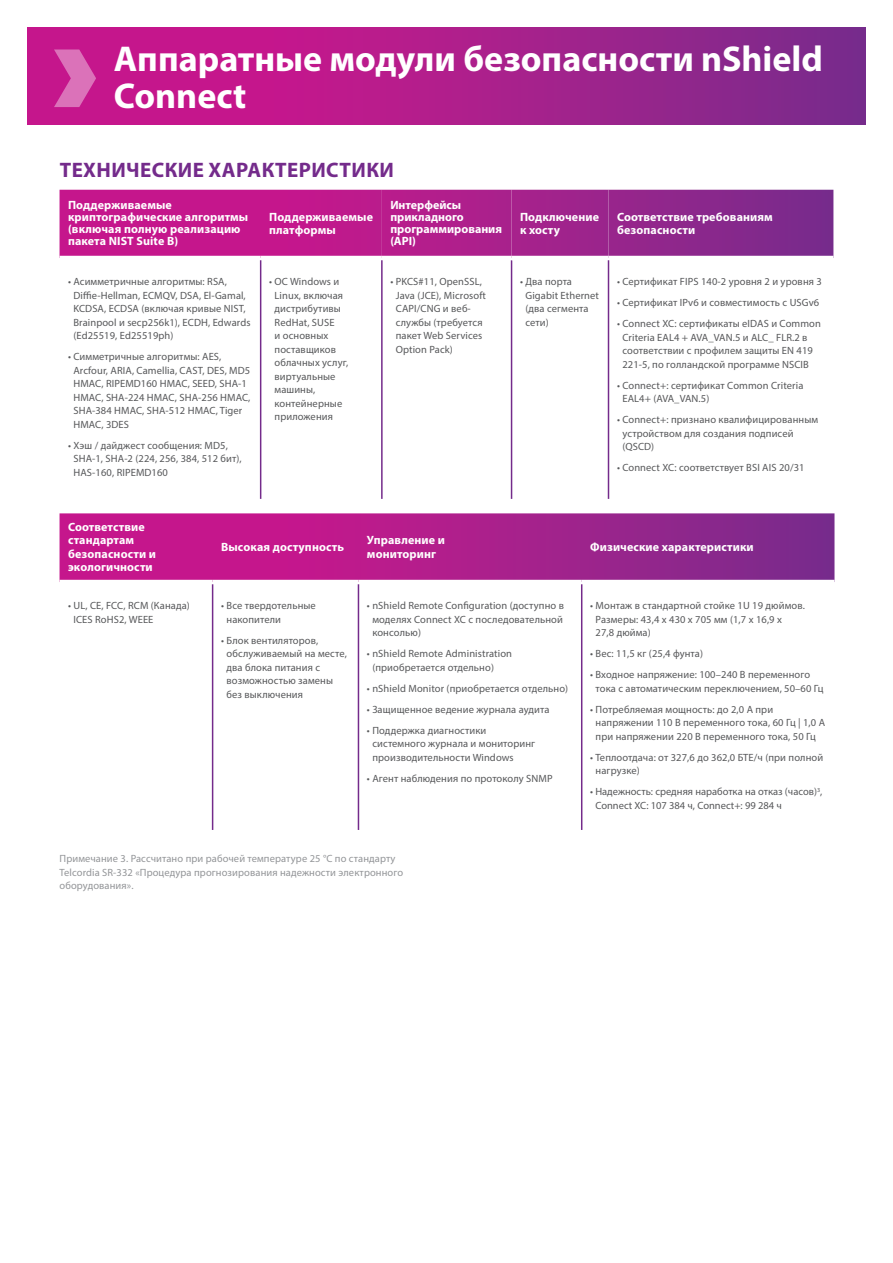
<style>
.page{position:relative;width:893px;height:1263px;background:#fff}
.page>*{position:absolute;margin:0;border:0;box-sizing:border-box;transform-origin:0 0}
._1_Back_Page_Title{font:700 36px/37.5px "Myriad Pro";color:#fff}
._3_Tech_Spec_Header{font:700 21px "Myriad Pro";letter-spacing:.02em;color:#742b8b}
._3_Table_Header{font:700 12px/13.5px "Myriad Pro";letter-spacing:.01em;color:#fff}
.t1{font:10.5px/13.5px "Myriad Pro";letter-spacing:.01em;color:#57585a}
._6_Referances{font:10.5px/13.5px "Myriad Pro";letter-spacing:.01em;color:#939598}
</style>
<div class="page">
<svg style="left:27px;top:27px;width:839px;height:98px;background:#a91e8b"></svg>
<svg style="left:54px;top:50px;width:42px;height:57px;background:#d24da7"></svg>
<svg style="left:60px;top:190px;width:773px;height:66px;background:#aa1f8c"></svg>
<hr style="left:511px;top:260px;width:1px;height:239px;background:#742b8b">
<hr style="left:608px;top:260px;width:1px;height:239px;background:#742b8b">
<hr style="left:260px;top:260px;width:1px;height:239px;background:#742b8b">
<hr style="left:381px;top:260px;width:2px;height:239px;background:#742b8b">
<svg style="left:60px;top:513px;width:774px;height:67px;background:#ab208d"></svg>
<hr style="left:212px;top:584px;width:1px;height:246px;background:#742b8b">
<hr style="left:358px;top:584px;width:1px;height:246px;background:#742b8b">
<hr style="left:581px;top:584px;width:1px;height:246px;background:#742b8b">
<p class="_1_Back_Page_Title" style="left:114px;top:38px;width:711px">Аппаратные модули безопасности nShield<br>Connect</p>
<p class="_3_Tech_Spec_Header" style="left:60px;top:157px;width:336px">ТЕХНИЧЕСКИЕ ХАРАКТЕРИСТИКИ</p>
<p class="_3_Table_Header" style="left:68px;top:199px;width:182px;line-height:12px">Поддерживаемые криптографические алгоритмы (включая полную реализацию пакета NIST Suite B)</p>
<p class="_3_Table_Header" style="left:269px;top:209px;width:105px">Поддерживаемые платформы</p>
<p class="_3_Table_Header" style="left:390px;top:199px;width:113px;line-height:12px">Интерфейсы прикладного программирования (API)</p>
<p class="_3_Table_Header" style="left:520px;top:209px;width:80px">Подключение к хосту</p>
<p class="_3_Table_Header" style="left:617px;top:209px;width:157px">Соответствие требованиям безопасности</p>
<p class="t1" style="left:73px;top:275px;width:179px;text-indent:-5px">• Асимметричные алгоритмы: RSA, Diffie-Hellman, ECMQV, DSA, El-Gamal, KCDSA, ECDSA (включая кривые NIST, Brainpool и secp256k1), ECDH, Edwards (Ed25519, Ed25519ph)</p>
<p class="t1" style="left:73px;top:350px;width:179px;text-indent:-5px">• Симметричные алгоритмы: AES,<br>Arcfour, ARIA, Camellia, CAST, DES, MD5<br>HMAC, RIPEMD160 HMAC, SEED, SHA-1<br>HMAC, SHA-224 HMAC, SHA-256 HMAC,<br>SHA-384 HMAC, SHA-512 HMAC, Tiger<br>HMAC, 3DES</p>
<p class="t1" style="left:73px;top:438px;width:170px;text-indent:-5px">• Хэш / дайджест сообщения: MD5,<br>SHA-1, SHA-2 (224, 256, 384, 512 бит),<br>HAS-160, RIPEMD160</p>
<p class="t1" style="left:275px;top:275px;width:75px;text-indent:-5px">• ОС Windows и<br>Linux, включая дистрибутивы<br>RedHat, SUSE<br>и основных поставщиков облачных услуг, виртуальные машины, контейнерные приложения</p>
<p class="t1" style="left:396px;top:275px;width:92px;text-indent:-5px">• PKCS#11, OpenSSL,<br>Java (JCE), Microsoft<br>CAPI/CNG и веб&shy;службы (требуется пакет Web Services<br>Option Pack)</p>
<p class="t1" style="left:525px;top:275px;width:75px;text-indent:-5px">• Два порта<br>Gigabit Ethernet (два сегмента сети)</p>
<p class="t1" style="left:617px;top:275px;width:206px">• Сертификат FIPS 140-2 уровня 2 и уровня 3</p>
<p class="t1" style="left:617px;top:296px;width:204px">• Сертификат IPv6 и совместимость с USGv6</p>
<p class="t1" style="left:622px;top:317px;width:200px;text-indent:-5px">• Connect XC: сертификаты eIDAS и Common Criteria EAL4 + AVA_VAN.5 и ALC_ FLR.2 в соответствии с профилем защиты EN 419<br>221-5, по голландской программе NSCIB</p>
<p class="t1" style="left:622px;top:378px;width:183px;text-indent:-5px">• Connect+: сертификат Common Criteria<br>EAL4+ (AVA_VAN.5)</p>
<p class="t1" style="left:622px;top:413px;width:197px;text-indent:-5px">• Connect+: признано квалифицированным устройством для создания подписей (QSCD)</p>
<p class="t1" style="left:617px;top:461px;width:189px">• Connect XC: соответствует BSI AIS 20/31</p>
<p class="_3_Table_Header" style="left:68px;top:520px;width:89px">Соответствие стандартам безопасности и экологичности</p>
<p class="_3_Table_Header" style="left:221px;top:540px;width:124px">Высокая доступность</p>
<p class="_3_Table_Header" style="left:367px;top:533px;width:80px">Управление и мониторинг</p>
<p class="_3_Table_Header" style="left:590px;top:540px;width:165px">Физические характеристики</p>
<p class="t1" style="left:73px;top:599px;width:118px;text-indent:-5px">• UL, CE, FCC, RCM (Канада)<br>ICES RoHS2, WEEE</p>
<p class="t1" style="left:226px;top:599px;width:91px;text-indent:-5px">• Все твердотельные накопители</p>
<p class="t1" style="left:226px;top:633px;width:122px;text-indent:-5px">• Блок вентиляторов, обслуживаемый на месте, два блока питания с возможностью замены без выключения</p>
<p class="t1" style="left:372px;top:599px;width:193px;text-align:justify;text-indent:-5px">• nShield Remote Configuration (доступно в моделях Connect XC с последовательной консолью)</p>
<p class="t1" style="left:372px;top:647px;width:141px;text-indent:-5px">• nShield Remote Administration (приобретается отдельно)</p>
<p class="t1" style="left:367px;top:681px;width:203px">• nShield Monitor (приобретается отдельно)</p>
<p class="t1" style="left:367px;top:702px;width:184px">• Защищенное ведение журнала аудита</p>
<p class="t1" style="left:372px;top:723px;width:164px;text-indent:-5px">• Поддержка диагностики системного журнала и мониторинг производительности Windows</p>
<p class="t1" style="left:367px;top:771px;width:187px">• Агент наблюдения по протоколу SNMP</p>
<p class="_6_Referances" style="left:60px;top:852px;width:345px">Примечание 3. Рассчитано при рабочей температуре 25 °C по стандарту<br>Telcordia SR-332 «Процедура прогнозирования надежности электронного оборудования».</p>
<p class="t1" style="left:596px;top:599px;width:211px;text-indent:-5px">• Монтаж в стандартной стойке 1U 19 дюймов.<br>Размеры: 43,4 x 430 x 705 мм (1,7 x 16,9 x<br>27,8 дюйма)</p>
<p class="t1" style="left:590px;top:647px;width:114px">• Вес: 11,5 кг (25,4 фунта)</p>
<p class="t1" style="left:596px;top:668px;width:230px;text-indent:-5px">• Входное напряжение: 100–240 В переменного тока с автоматическим переключением, 50–60 Гц</p>
<p class="t1" style="left:596px;top:702px;width:231px;text-indent:-5px">• Потребляемая мощность: до 2,0 А при напряжении 110 В переменного тока, 60 Гц | 1,0 А при напряжении 220 В переменного тока, 50 Гц</p>
<p class="t1" style="left:596px;top:750px;width:229px;text-indent:-5px">• Теплоотдача: от 327,6 до 362,0 БТЕ/ч (при полной нагрузке)</p>
<p class="t1" style="left:595px;top:785px;width:228px;text-indent:-5px">• Надежность: средняя наработка на отказ (часов)<sup>3</sup>,<br>Connect XC: 107 384 ч, Connect+: 99 284 ч</p>
</div>
